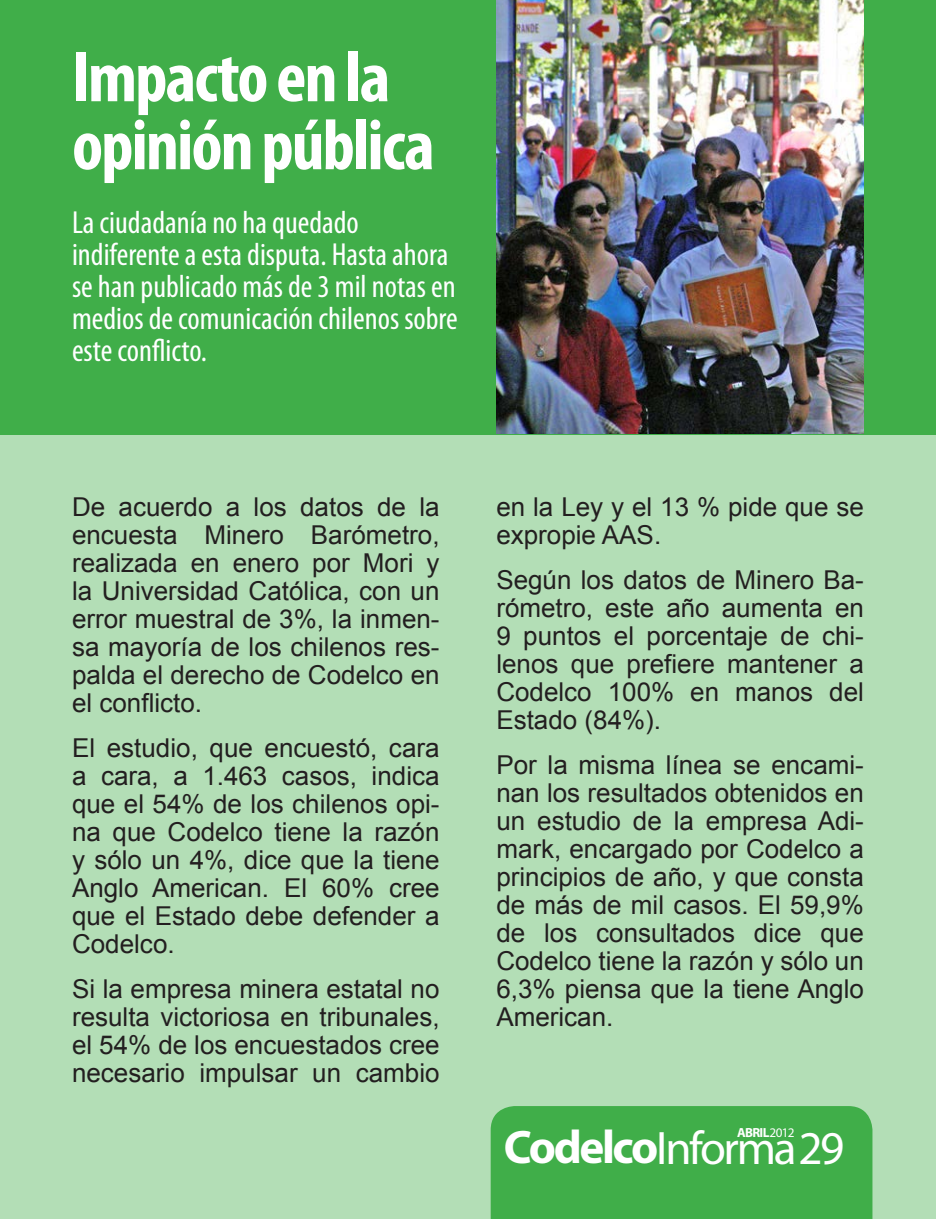
<style>
.page{position:relative;width:936px;height:1219px;background:#fff}
.page>*{position:absolute;margin:0;border:0;box-sizing:border-box;transform-origin:0 0}
.t1{font:700 condensed 72px/68px "Myriad Pro";letter-spacing:-.025em;color:#fff}
.t2{font:47.2px "Myriad Pro";letter-spacing:-.05em;color:#fff}
.t3{font:condensed 32px/32px "Myriad Pro";color:#fff}
.t4{font:26px/28px "Arial";color:#231f20;text-align:justify}
.t5{font:700 13.2px "Myriad Pro";letter-spacing:-.05em;color:#fff}
.s1{font-weight:400}
.s2{font-weight:700}
</style>
<div class="page">
<div style="left:0;top:0;width:935px;height:1219px;background:#b3deb6"></div>
<div style="left:490px;top:1106px;width:382px;height:113px;background:#40ae49"></div>
<div style="left:0;top:0;width:935px;height:435px;background:#40ae49"></div>
<img style="left:496px;top:0;width:367px;height:434px">
<p class="t1" style="left:72px;top:42px;width:364px">Impacto en la opinión pública</p>
<p class="t3" style="left:72px;top:206px;width:387px">La ciudadanía no ha quedado indiferente a esta disputa. Hasta ahora se han publicado más de 3 mil notas en medios de comunicación chilenos sobre este conflicto.</p>
<p class="t4" style="left:72px;top:493px;width:369px">De acuerdo a los datos de la encuesta Minero Barómetro, realizada en enero por Mori y la Universidad Católica, con un error muestral de 3%, la inmen&shy;sa mayoría de los chilenos res&shy;palda el derecho de Codelco en el conflicto.</p>
<p class="t4" style="left:72px;top:734px;width:369px">El estudio, que encuestó, cara a cara, a 1.463 casos, indica que el 54% de los chilenos opi&shy;na que Codelco tiene la razón y sólo un 4%, dice que la tiene Anglo American. El 60% cree que el Estado debe defender a Codelco.</p>
<p class="t4" style="left:72px;top:975px;width:369px">Si la empresa minera estatal no resulta victoriosa en tribunales, el 54% de los encuestados cree necesario impulsar un cambio</p>
<p class="t4" style="left:496px;top:493px;width:369px">en la Ley y el 13 % pide que se expropie AAS.</p>
<p class="t4" style="left:496px;top:566px;width:369px">Según los datos de Minero Ba&shy;rómetro, este año aumenta en 9 puntos el porcentaje de chi&shy;lenos que prefiere mantener a Codelco 100% en manos del Estado (84%).</p>
<p class="t4" style="left:496px;top:751px;width:369px">Por la misma línea se encami&shy;nan los resultados obtenidos en un estudio de la empresa Adi&shy;mark, encargado por Codelco a principios de año, y que consta de más de mil casos. El 59,9% de los consultados dice que Codelco tiene la razón y sólo un 6,3% piensa que la tiene Anglo American.</p>
<p class="t5" style="left:737px;top:1124px;width:59px">ABRIL<span class="s1">2012</span></p>
<p class="t2" style="left:504px;top:1119px;width:342px"><span class="s2">Codelco</span>Informa29</p>
</div>
